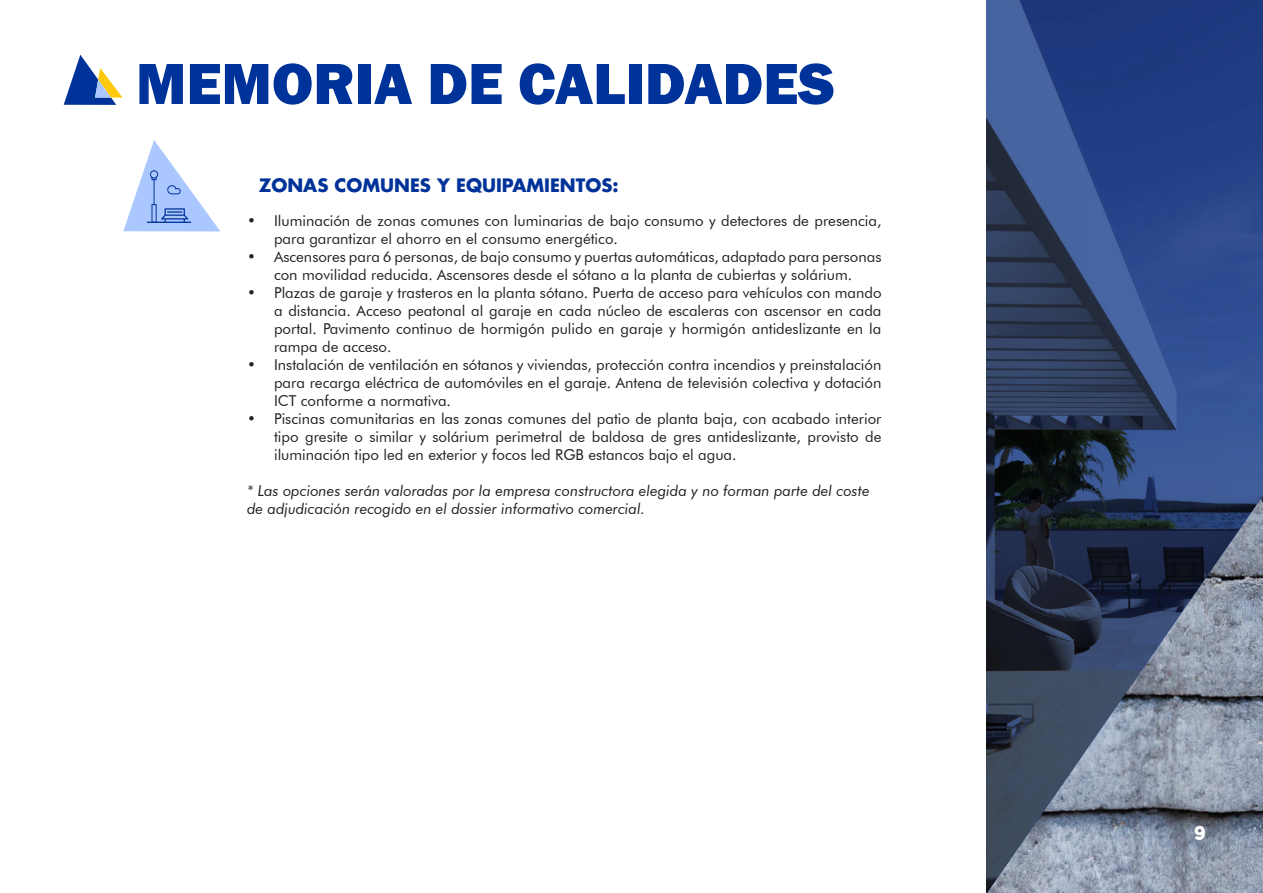
<style>
.page{position:relative;width:1263px;height:893px;background:#fff}
.page>*{position:absolute;margin:0;border:0;box-sizing:border-box;transform-origin:0 0}
.titulos{font:800 60px "Franklin Gothic";color:#039}
.t1{font:900 19.5px "Raleway";color:#fff}
.t2{font:700 18px "Futura Std";color:#039}
.t3{font:15px/18px "Futura BT";color:#231f20;text-align:justify}
.t4{font:italic 15px "Futura BT";color:#231f20}
</style>
<div class="page">
<img style="left:986px;top:0;width:277px;height:893px">
<img style="left:987px;top:498px;width:276px;height:395px">
<svg style="left:64px;top:55px;width:59px;height:50px"></svg>
<svg style="left:123px;top:140px;width:97px;height:91px"></svg>
<p class="titulos" style="left:136px;top:45px;width:700px">MEMORIA DE CALIDADES</p>
<p class="t2" style="left:259px;top:173px;width:361px">ZONAS COMUNES Y EQUIPAMIENTOS:</p>
<p class="t3" style="left:274px;top:211px;width:609px;text-indent:-27px">• Iluminación de zonas comunes con luminarias de bajo consumo y detectores de presencia, para garantizar el ahorro en el consumo energético.</p>
<p class="t3" style="left:247px;top:247px;width:636px;text-align:center">• Ascensores para 6 personas, de bajo consumo y puertas automáticas, adaptado para personas con movilidad reducida. Ascensores desde el sótano a la planta de cubiertas y solárium.</p>
<p class="t3" style="left:274px;top:283px;width:609px;text-indent:-27px">• Plazas de garaje y trasteros en la planta sótano. Puerta de acceso para vehículos con mando a distancia. Acceso peatonal al garaje en cada núcleo de escaleras con ascensor en cada portal. Pavimento continuo de hormigón pulido en garaje y hormigón antideslizante en la rampa de acceso.</p>
<p class="t3" style="left:274px;top:355px;width:609px;text-indent:-27px">• Instalación de ventilación en sótanos y viviendas, protección contra incendios y preinstalación para recarga eléctrica de automóviles en el garaje. Antena de televisión colectiva y dotación ICT conforme a normativa.</p>
<p class="t3" style="left:274px;top:409px;width:609px;text-indent:-27px">• Piscinas comunitarias en las zonas comunes del patio de planta baja, con acabado interior tipo gresite o similar y solárium perimetral de baldosa de gres antideslizante, provisto de iluminación tipo led en exterior y focos led RGB estancos bajo el agua.</p>
<p class="t4" style="left:247px;top:481px;width:624px">* Las opciones serán valoradas por la empresa constructora elegida y no forman parte del coste</p>
<p class="t4" style="left:247px;top:499px;width:399px">de adjudicación recogido en el dossier informativo comercial.</p>
<p class="t1" style="left:1194px;top:819px;width:13px">9</p>
</div>
